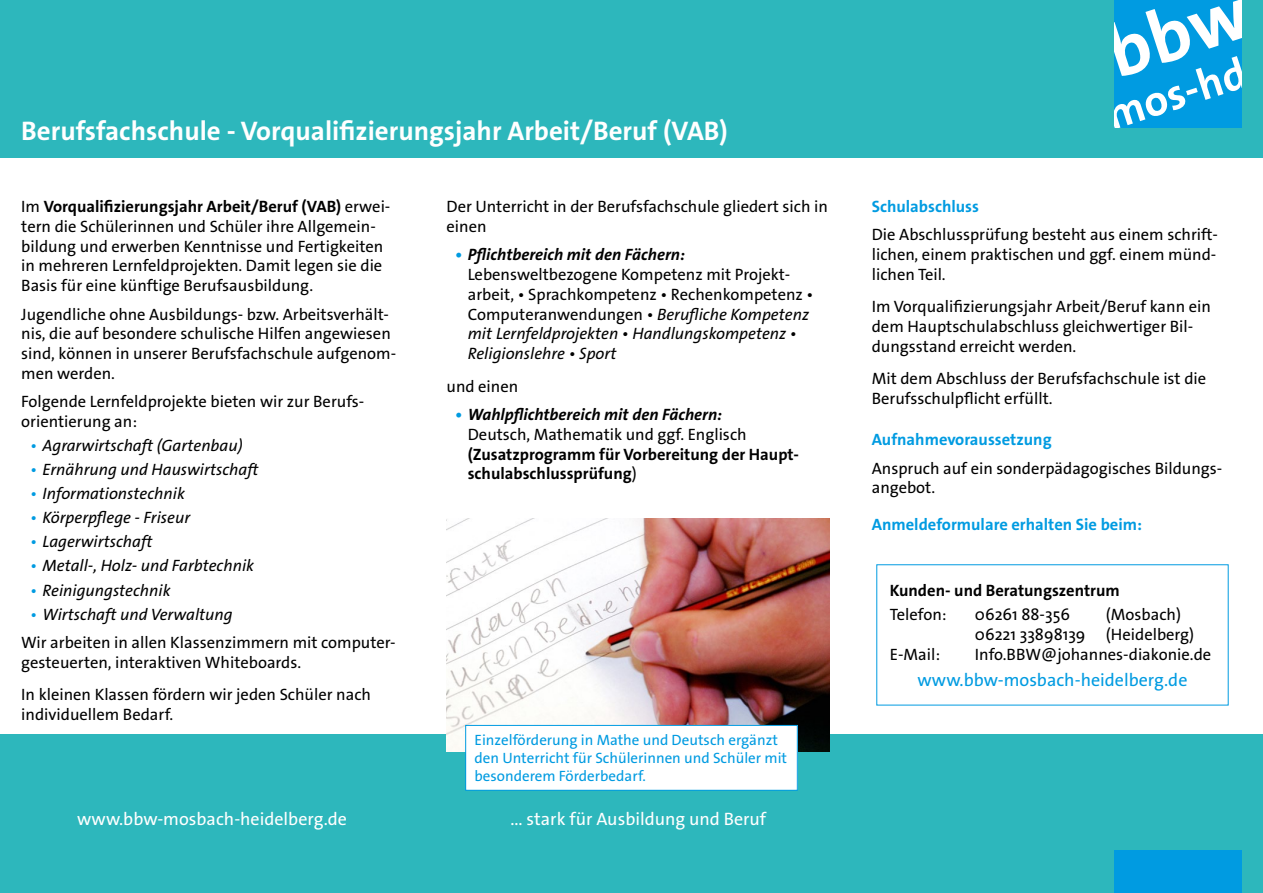
<style>
.page{position:relative;width:1263px;height:893px;background:#fff}
.page>*{position:absolute;margin:0;border:0;box-sizing:border-box;transform-origin:0 0}
.t1{font:700 43.8px "The Sans Os F";color:#fff}
.t2{font:700 27px "The Sans Os F";color:#fff}
.t3{font:18px "The Sans Os F";color:#fff}
.t4{font:18px "The Sans Os F";color:#009be1}
.t5{font:16.5px/19.8px "The Sans Os F";color:#000}
.t6{font:italic 16.5px "The Sans Os F";color:#000}
.t7{font:700 16.5px/19.8px "The Sans Os F";color:#000}
.t8{font:700 16.5px "The Sans Os F";color:#009be1}
.t9{font:15px/18px "The Sans Os F";color:#009be1}
.s1{font-weight:700}
.s2{color:#009be1}
.s3{font-style:italic;color:#009be1}
.s4{font-style:italic}
.s5{font-weight:700;font-style:italic;color:#009be1}
.s6{font-weight:700;font-style:italic}
.s7{font-weight:400}
</style>
<div class="page">
<div style="left:0;top:734px;width:1263px;height:159px;background:#2db7bc"></div>
<div style="left:0;top:0;width:1263px;height:157px;background:#2db7bc"></div>
<div style="left:1114px;top:850px;width:128px;height:43px;background:#009be1"></div>
<img style="left:446px;top:519px;width:383px;height:232px">
<div style="left:466px;top:725px;width:331px;height:65px;background:#fff"></div>
<div style="left:465px;top:725px;width:333px;height:66px;border:1px solid #009be1"></div>
<div style="left:1114px;top:0;width:128px;height:128px;background:#009be1"></div>
<h2 class="t2" style="left:21px;top:114px;width:708px">Berufsfachschule - Vorqualifizierungsjahr Arbeit/Beruf (VAB)</h2>
<p class="t5" style="left:21px;top:197px;width:371px">Im <span class="s1">Vorqualifizierungsjahr Arbeit/Beruf (VAB)</span> erwei&shy;tern die Schülerinnen und Schüler ihre Allgemein&shy;bildung und erwerben Kenntnisse und Fertigkeiten in mehreren Lernfeldprojekten. Damit legen sie die Basis für eine künftige Berufsausbildung.</p>
<p class="t5" style="left:21px;top:304px;width:377px">Jugendliche ohne Ausbildungs- bzw. Arbeitsverhält&shy;nis, die auf besondere schulische Hilfen angewiesen sind, können in unserer Berufsfachschule aufgenom&shy;men werden.</p>
<p class="t5" style="left:21px;top:392px;width:345px">Folgende Lernfeldprojekte bieten wir zur Berufs&shy;orientierung an:</p>
<p class="t6" style="left:30px;top:435px;width:214px"><span class="s2">•</span> Agrarwirtschaft (Gartenbau)</p>
<p class="t6" style="left:30px;top:459px;width:230px"><span class="s2">•</span> Ernährung und Hauswirtschaft</p>
<p class="t6" style="left:30px;top:483px;width:156px"><span class="s2">•</span> Informationstechnik</p>
<p class="t6" style="left:30px;top:507px;width:162px"><span class="s2">•</span> Körperpflege - Friseur</p>
<p class="t6" style="left:30px;top:531px;width:124px"><span class="s2">•</span> Lagerwirtschaft</p>
<p class="t6" style="left:30px;top:555px;width:226px"><span class="s2">•</span> Metall-, Holz- und Farbtechnik</p>
<p class="t6" style="left:30px;top:579px;width:142px"><span class="s2">•</span> Reinigungstechnik</p>
<p class="t5" style="left:21px;top:600px;width:376px;line-height:28.3px;text-indent:9px"><span class="s3">•</span> <span class="s4">Wirtschaft und Verwaltung<br></span>Wir arbeiten in allen Klassenzimmern mit computer-</p>
<p class="t5" style="left:21px;top:646px;width:351px;line-height:32.5px">gesteuerten, interaktiven Whiteboards.<br>In kleinen Klassen fördern wir jeden Schüler nach</p>
<p class="t5" style="left:21px;top:705px;width:154px">individuellem Bedarf.</p>
<p class="t5" style="left:446px;top:197px;width:383px">Der Unterricht in der Berufsfachschule gliedert sich in einen</p>
<p class="t5" style="left:468px;top:245px;width:347px;text-indent:-12px"><span class="s5">•</span> <span class="s6">Pflichtbereich mit den Fächern:<br></span>Lebensweltbezogene Kompetenz mit Projekt&shy;arbeit, • Sprachkompetenz • Rechenkompetenz • Computeranwendungen • <span class="s4">Berufliche Kompetenz mit Lernfeldprojekten • Handlungskompetenz • Religionslehre • Sport</span></p>
<p class="t5" style="left:446px;top:376px;width:73px">und einen</p>
<p class="t5" style="left:468px;top:405px;width:280px;text-indent:-12px"><span class="s5">•</span> <span class="s6">Wahlpflichtbereich mit den Fächern:<br></span>Deutsch, Mathematik und ggf. Englisch</p>
<p class="t7" style="left:468px;top:444px;width:333px">(Zusatzprogramm für Vorbereitung der Haupt&shy;schulabschlussprüfung<span class="s7">)</span></p>
<p class="t9" style="left:474px;top:731px;width:314px">Einzelförderung in Mathe und Deutsch ergänzt den Unterricht für Schülerinnen und Schüler mit besonderem Förderbedarf.</p>
<p class="t3" style="left:77px;top:808px;width:271px">www.bbw-mosbach-heidelberg.de</p>
<p class="t3" style="left:511px;top:808px;width:257px">... stark für Ausbildung und Beruf</p>
<h1 class="t1" style="left:1099px;top:89px;width:146px;rotate:-18deg">mos-hd</h1>
<p class="t8" style="left:872px;top:196px;width:109px">Schulabschluss</p>
<p class="t5" style="left:872px;top:225px;width:348px;text-align:justify">Die Abschlussprüfung besteht aus einem schrift&shy;lichen, einem praktischen und ggf. einem münd&shy;lichen Teil.</p>
<p class="t5" style="left:872px;top:297px;width:341px">Im Vorqualifizierungsjahr Arbeit/Beruf kann ein dem Hauptschulabschluss gleichwertiger Bil&shy;dungsstand erreicht werden.</p>
<p class="t5" style="left:872px;top:369px;width:336px">Mit dem Abschluss der Berufsfachschule ist die<br>Berufsschulpflicht erfüllt.</p>
<p class="t8" style="left:872px;top:429px;width:181px">Aufnahmevoraussetzung</p>
<p class="t5" style="left:872px;top:458px;width:352px">Anspruch auf ein sonderpädagogisches Bildungs&shy;angebot.</p>
<p class="t8" style="left:872px;top:514px;width:272px">Anmeldeformulare erhalten Sie beim:</p>
<p class="t7" style="left:890px;top:581px;width:231px">Kunden- und Beratungszentrum</p>
<p class="t5" style="left:890px;top:605px;width:58px">Telefon:</p>
<p class="t5" style="left:975px;top:605px;width:97px">06261 88-356</p>
<p class="t5" style="left:975px;top:605px;width:221px;text-indent:131px">(Mosbach)<br>06221 33898139 (Heidelberg)</p>
<p class="t5" style="left:890px;top:645px;width:52px">E-Mail:</p>
<p class="t5" style="left:975px;top:645px;width:238px">Info.BBW@johannes-diakonie.de</p>
<p class="t4" style="left:917px;top:668px;width:271px">www.bbw-mosbach-heidelberg.de</p>
</div>
